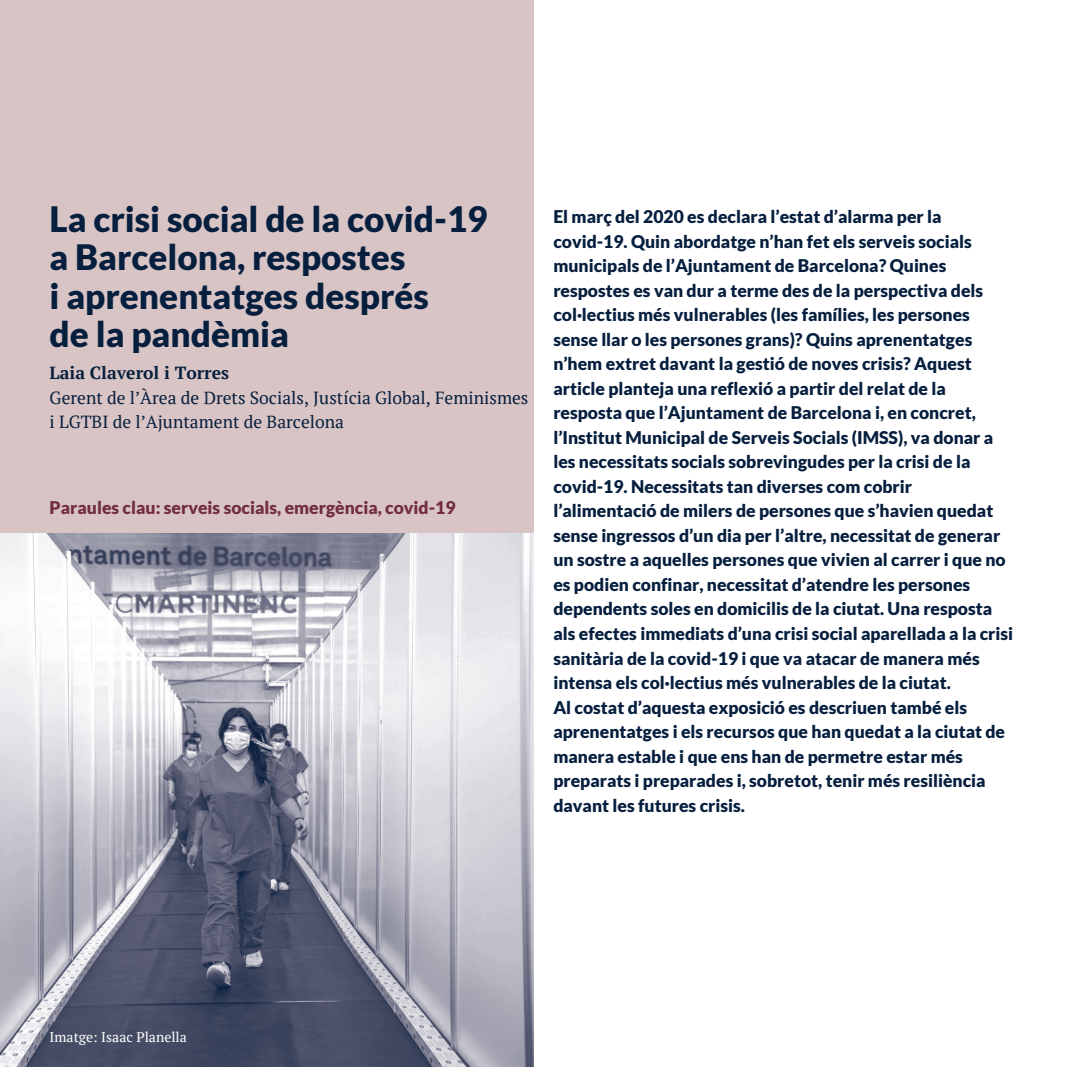
<style>
.page{position:relative;width:1067px;height:1067px;background:#fff}
.page>*{position:absolute;margin:0;border:0;box-sizing:border-box;transform-origin:0 0}
.t1{font:900 35px/38.5px "Lato";color:#071f3e}
.t2{font:900 17.5px/24.5px "Lato";color:#071f3e}
.t3{font:17.5px/24.5px "PT Serif";color:#071f3e}
.t4{font:900 17.5px "Lato";color:#722d3f}
.t5{font:700 17.5px "PT Serif";color:#071f3e}
.t6{font:14px "PT Serif";color:#fff}
</style>
<div class="page">
<div style="left:0;top:0;width:533px;height:533px;background:#d8c4c4"></div>
<img style="left:0;top:533px;width:533px;height:534px">
<h1 class="t1" style="left:50px;top:199px;width:439px">La crisi social de la covid-19 a Barcelona, respostes<br>i aprenentatges després<br>de la pandèmia</h1>
<p class="t5" style="left:50px;top:361px;width:181px">Laia Claverol i Torres</p>
<p class="t3" style="left:50px;top:385px;width:480px">Gerent de l’Àrea de Drets Socials, Justícia Global, Feminismes i LGTBI de l’Ajuntament de Barcelona</p>
<p class="t4" style="left:50px;top:497px;width:407px">Paraules clau: serveis socials, emergència, covid-19</p>
<p class="t2" style="left:553px;top:204px;width:461px">El març del 2020 es declara l’estat d’alarma per la covid-19. Quin abordatge n’han fet els serveis socials municipals de l’Ajuntament de Barcelona? Quines respostes es van dur a terme des de la perspectiva dels col·lectius més vulnerables (les famílies, les persones sense llar o les persones grans)? Quins aprenentatges n’hem extret davant la gestió de noves crisis? Aquest article planteja una reflexió a partir del relat de la resposta que l’Ajuntament de Barcelona i, en concret, l’Institut Municipal de Serveis Socials (IMSS), va donar a les necessitats socials sobrevingudes per la crisi de la covid-19. Necessitats tan diverses com cobrir l’alimentació de milers de persones que s’havien quedat sense ingressos d’un dia per l’altre, necessitat de generar un sostre a aquelles persones que vivien al carrer i que no es podien confinar, necessitat d’atendre les persones dependents soles en domicilis de la ciutat. Una resposta als efectes immediats d’una crisi social aparellada a la crisi sanitària de la covid-19 i que va atacar de manera més intensa els col·lectius més vulnerables de la ciutat.<br>Al costat d’aquesta exposició es descriuen també els aprenentatges i els recursos que han quedat a la ciutat de manera estable i que ens han de permetre estar més preparats i preparades i, sobretot, tenir més resiliència davant les futures crisis.</p>
<p class="t6" style="left:50px;top:1028px;width:139px">Imatge: Isaac Planella</p>
</div>
